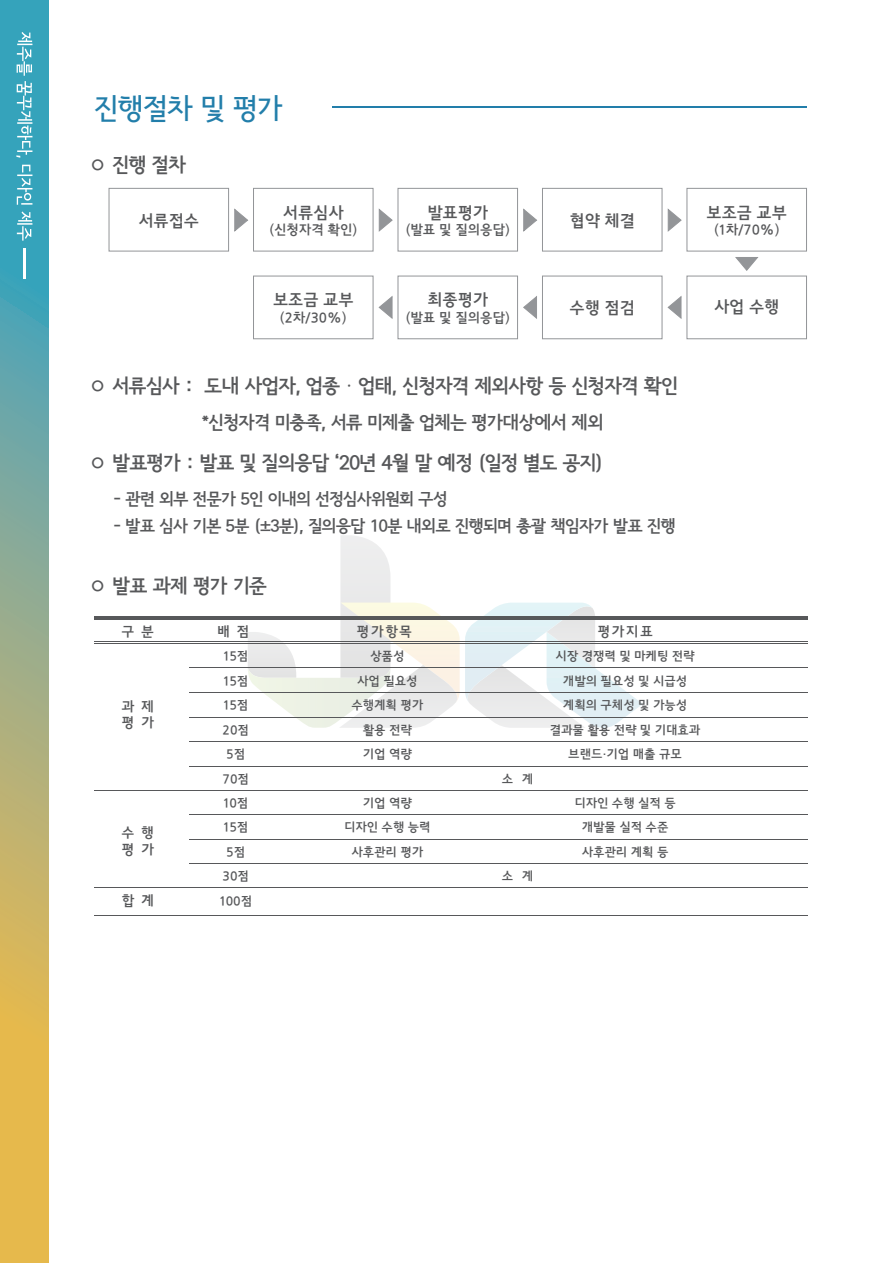
<style>
.page{position:relative;width:893px;height:1263px;background:#fff}
.page>*{position:absolute;margin:0;border:0;box-sizing:border-box;transform-origin:0 0}
.t1{font:28.5px "Seoul Namsan B";letter-spacing:-.025em;color:#227eaa}
.t2{font:19.5px "Seoul Namsan EB";letter-spacing:-.025em;color:#57585a}
.t3{font:18px "Seoul Namsan EB";letter-spacing:-.025em;color:#57585a}
.t4{font:16.5px "Seoul Namsan EB";letter-spacing:-.025em;color:#57585a}
.t5{font:16.5px "Jeju Gothic";color:#57585a}
.t6{font:13.95px/16.6px "Jeju Gothic";letter-spacing:.1em;color:#57585a}
.t7{font:13.5px "Jeju Gothic";color:#57585a}
.t8{font:12.45px/24.5px "Jeju Gothic";color:#57585a;text-align:center}
.s1{font-family:"Adobe Myungjo Std";font-weight:500}
</style>
<div class="page">
<svg style="left:248px;top:535px;width:395px;height:193px"></svg>
<svg style="left:0;top:0;width:49px;height:1263px"></svg>
<svg style="left:16px;top:32px;width:16px;height:126px"></svg>
<svg style="left:17px;top:165px;width:15px;height:40px"></svg>
<svg style="left:17px;top:211px;width:15px;height:30px"></svg>
<hr style="left:24px;top:248px;width:2px;height:31px;background:#fff">
<hr style="left:332px;top:106px;width:474px;height:2px;background:#227eaa">
<hr style="left:94px;top:616px;width:714px;height:4px;background:#57585a">
<hr style="left:94px;top:643px;width:714px;height:1px;background:#57585a">
<hr style="left:94px;top:641px;width:714px;height:1px;background:#57585a">
<hr style="left:190px;top:667px;width:618px;height:1px;background:#57585a">
<hr style="left:190px;top:692px;width:618px;height:1px;background:#57585a">
<hr style="left:190px;top:717px;width:618px;height:1px;background:#57585a">
<hr style="left:190px;top:741px;width:618px;height:1px;background:#57585a">
<hr style="left:190px;top:765px;width:618px;height:1px;background:#57585a">
<hr style="left:94px;top:790px;width:714px;height:1px;background:#57585a">
<hr style="left:190px;top:814px;width:618px;height:1px;background:#57585a">
<hr style="left:190px;top:839px;width:618px;height:1px;background:#57585a">
<hr style="left:190px;top:863px;width:618px;height:1px;background:#57585a">
<hr style="left:94px;top:887px;width:714px;height:1px;background:#57585a">
<hr style="left:94px;top:915px;width:714px;height:1px;background:#57585a">
<div style="left:109px;top:188px;width:120px;height:63px;background:#fff;border:1px solid #939598"></div>
<div style="left:253px;top:188px;width:120px;height:63px;background:#fff;border:1px solid #939598"></div>
<div style="left:398px;top:188px;width:120px;height:63px;background:#fff;border:1px solid #939598"></div>
<div style="left:542px;top:188px;width:120px;height:63px;background:#fff;border:1px solid #939598"></div>
<svg style="left:234px;top:208px;width:14px;height:24px"></svg>
<svg style="left:378px;top:208px;width:15px;height:24px"></svg>
<svg style="left:523px;top:208px;width:14px;height:24px"></svg>
<svg style="left:667px;top:208px;width:15px;height:24px"></svg>
<svg style="left:735px;top:257px;width:24px;height:14px"></svg>
<div style="left:687px;top:188px;width:120px;height:63px;background:#fff;border:1px solid #939598"></div>
<div style="left:253px;top:276px;width:120px;height:63px;background:#fff;border:1px solid #939598"></div>
<div style="left:398px;top:276px;width:120px;height:63px;background:#fff;border:1px solid #939598"></div>
<div style="left:542px;top:276px;width:120px;height:63px;background:#fff;border:1px solid #939598"></div>
<svg style="left:667px;top:296px;width:15px;height:23px"></svg>
<svg style="left:523px;top:296px;width:14px;height:23px"></svg>
<svg style="left:378px;top:296px;width:15px;height:23px"></svg>
<div style="left:687px;top:276px;width:120px;height:63px;background:#fff;border:1px solid #939598"></div>
<h1 class="t1" style="left:94px;top:94px;width:190px">진행절차 및 평가</h1>
<h2 class="t2" style="left:89px;top:155px;width:99px">○ 진행 절차</h2>
<h3 class="t5" style="left:138px;top:213px;width:62px">서류접수</h3>
<h3 class="t5" style="left:283px;top:205px;width:62px">서류심사</h3>
<p class="t7" style="left:269px;top:223px;width:90px">(신청자격 확인)</p>
<h3 class="t5" style="left:427px;top:205px;width:62px">발표평가</h3>
<p class="t7" style="left:405px;top:223px;width:106px">(발표 및 질의응답)</p>
<h3 class="t5" style="left:570px;top:213px;width:67px">협약 체결</h3>
<h3 class="t5" style="left:706px;top:205px;width:82px">보조금 교부</h3>
<p class="t7" style="left:714px;top:223px;width:67px">(1차/70%)</p>
<h3 class="t5" style="left:273px;top:292px;width:82px">보조금 교부</h3>
<p class="t7" style="left:280px;top:311px;width:69px">(2차/30%)</p>
<h3 class="t5" style="left:427px;top:292px;width:62px">최종평가</h3>
<p class="t7" style="left:405px;top:311px;width:106px">(발표 및 질의응답)</p>
<h3 class="t5" style="left:570px;top:300px;width:67px">수행 점검</h3>
<h3 class="t5" style="left:714px;top:298px;width:67px">사업 수행</h3>
<h2 class="t2" style="left:89px;top:376px;width:591px">○ 서류심사 : 도내 사업자, 업종<span class="s1">·</span>업태, 신청자격 제외사항 등 신청자격 확인</h2>
<h3 class="t3" style="left:202px;top:413px;width:403px">*신청자격 미충족, 서류 미제출 업체는 평가대상에서 제외</h3>
<h2 class="t2" style="left:89px;top:453px;width:516px">○ 발표평가 : 발표 및 질의응답 ‘20년 4월 말 예정 (일정 별도 공지)</h2>
<h3 class="t4" style="left:114px;top:490px;width:335px">- 관련 외부 전문가 5인 이내의 선정심사위원회 구성</h3>
<h3 class="t4" style="left:114px;top:517px;width:563px">- 발표 심사 기본 5분 (±3분), 질의응답 10분 내외로 진행되며 총괄 책임자가 발표 진행</h3>
<h2 class="t2" style="left:89px;top:576px;width:179px">○ 발표 과제 평가 기준</h2>
<p class="t6" style="left:122px;top:624px;width:34px">구 분</p>
<p class="t6" style="left:122px;top:699px;width:34px">과 제 평 가</p>
<p class="t6" style="left:122px;top:826px;width:34px">수 행 평 가</p>
<p class="t6" style="left:122px;top:893px;width:34px">합 계</p>
<p class="t6" style="left:217px;top:624px;width:34px">배 점</p>
<p class="t8" style="left:219px;top:645px;width:34px">15점<br>15점<br>15점<br>20점<br>5점<br>70점<br>10점<br>15점<br>5점<br>30점<br>100점</p>
<p class="t6" style="left:357px;top:624px;width:57px">평가항목</p>
<p class="t6" style="left:597px;top:624px;width:57px">평가지표</p>
<p class="t8" style="left:555px;top:645px;width:141px">시장 경쟁력 및 마케팅 전략</p>
<p class="t8" style="left:357px;top:670px;width:62px">사업 필요성</p>
<p class="t8" style="left:563px;top:670px;width:126px">개발의 필요성 및 시급성</p>
<p class="t8" style="left:351px;top:694px;width:73px">수행계획 평가</p>
<p class="t8" style="left:563px;top:694px;width:126px">계획의 구체성 및 가능성</p>
<p class="t8" style="left:363px;top:718px;width:51px">활용 전략</p>
<p class="t8" style="left:550px;top:718px;width:152px">결과물 활용 전략 및 기대효과</p>
<p class="t8" style="left:363px;top:742px;width:51px">기업 역량</p>
<p class="t8" style="left:568px;top:742px;width:115px">브랜드·기업 매출 규모</p>
<p class="t8" style="left:502px;top:767px;width:33px">소 계</p>
<p class="t8" style="left:363px;top:792px;width:51px">기업 역량</p>
<p class="t8" style="left:574px;top:792px;width:103px">디자인 수행 실적 등</p>
<p class="t8" style="left:344px;top:816px;width:88px">디자인 수행 능력</p>
<p class="t8" style="left:582px;top:816px;width:88px">개발물 실적 수준</p>
<p class="t8" style="left:351px;top:840px;width:73px">사후관리 평가</p>
<p class="t8" style="left:582px;top:840px;width:88px">사후관리 계획 등</p>
<p class="t8" style="left:502px;top:865px;width:33px">소 계</p>
<p class="t8" style="left:370px;top:645px;width:36px">상품성</p>
</div>
